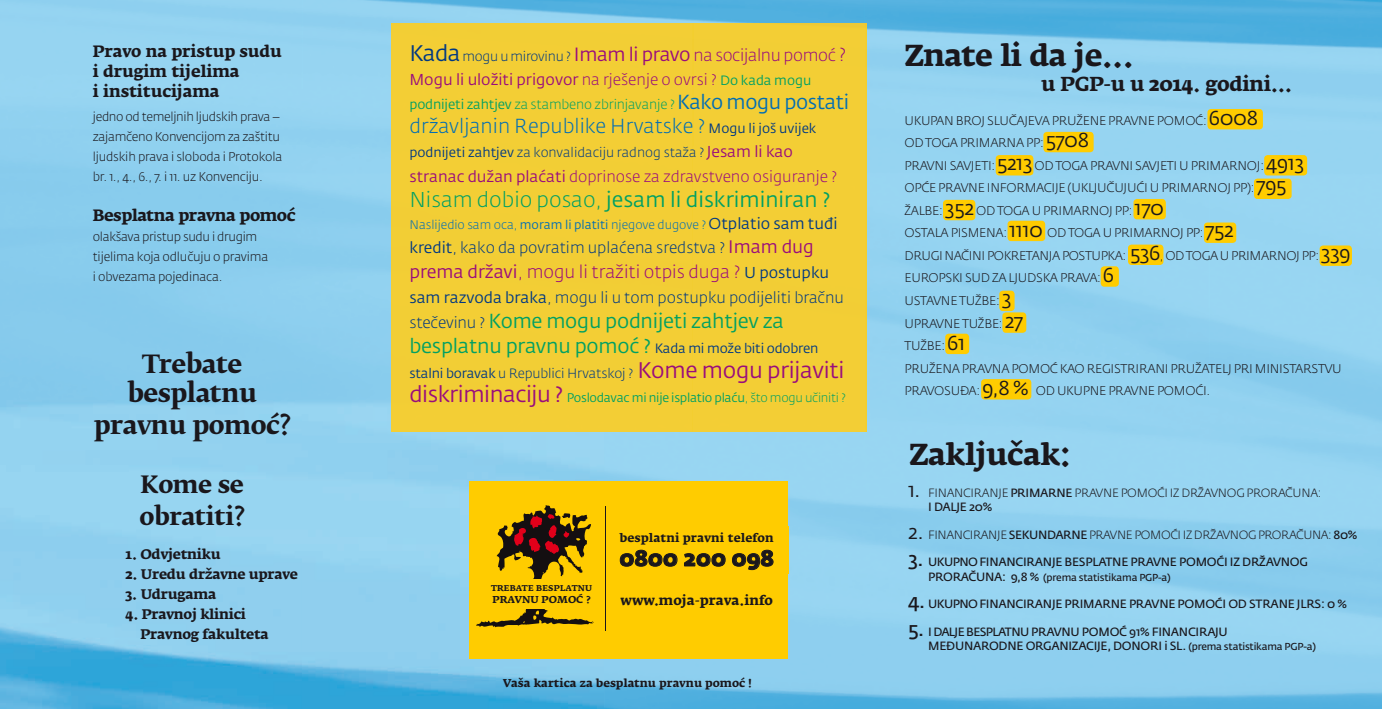
<style>
.page{position:relative;width:1382px;height:709px;background:#fff}
.page>*{position:absolute;margin:0;border:0;box-sizing:border-box;transform-origin:0 0}
.t1{font:700 30px "Fedra Serif A Pro";letter-spacing:-.02em;color:#1a171c}
.t2{font:700 25px/28.8px "Fedra Serif B Pro";letter-spacing:-.02em;color:#1a171c;text-align:center}
.t3{font:700 23.75px/32.5px "Fedra Serif B Pro";letter-spacing:-.02em;color:#1a171c}
.t4{font:700 22px "Fedra Sans Pro";color:#1a171c}
.t5{font:21.25px "Fedra Sans Pro";color:#00a063}
.t6{font:20.12px/25px "Fedra Sans Pro";letter-spacing:-.01em;color:#00a063}
.t7{font:300 20.12px "Fedra Sans Pro";color:#006db5}
.t8{font:700 20px "Fedra Serif A Pro";letter-spacing:-.02em;color:#1a171c}
.t9{font:300 17.88px "Fedra Sans Pro";color:#990c7d}
.t10{font:300 16.75px "Fedra Sans Pro";letter-spacing:-.02em;color:#990c7d}
.t11{font:700 16.25px/20px "Fedra Serif A Pro";letter-spacing:-.01em;color:#1a171c}
.t12{font:700 16.25px "Fedra Serif A Pro";letter-spacing:-.03em;color:#1a171c}
.t13{font:300 15.62px "Fedra Sans Pro";color:#003883}
.t14{font:300 15.62px "Fedra Sans Pro";color:#990c7d}
.t15{font:15.62px "Fedra Sans Pro";color:#990c7d}
.t16{font:700 13.75px/20px "Fedra Serif A Pro";letter-spacing:-.02em;color:#1a171c}
.t17{font:300 13.38px "Fedra Sans Pro";color:#003883}
.t18{font:300 13.38px "Fedra Sans Pro";letter-spacing:-.01em;color:#00a063}
.t19{font:700 13.38px "Fedra Serif A Pro";color:#1a171c}
.t20{font:300 12.5px/22.5px "Fedra Sans Pro";letter-spacing:-.02em;color:#1a171c}
.t21{font:12.38px "Fedra Sans Pro";letter-spacing:-.02em;color:#00a063}
.t22{font:300 12.25px "Fedra Sans Pro";color:#006db5}
.t23{font:11.88px/14.2px "Fedra Sans Pro";letter-spacing:-.02em;color:#1a171c}
.t24{font:300 11.88px/14.2px "Fedra Sans Pro";letter-spacing:-.025em;color:#1a171c}
.t25{font:700 11.88px "Fedra Serif A Pro";letter-spacing:.005em;color:#1a171c}
.t26{font:700 11.25px "Fedra Serif A Pro";color:#1a171c}
.t27{font:10px "Fedra Sans Pro";color:#1a171c}
.t28{font:700 9.88px "Fedra Serif A Pro";color:#1a171c}
.t29{font:700 8.38px "Fedra Serif A Pro";letter-spacing:.02em;color:#1a171c}
.s1{font-weight:400;font-size:22.38px;color:#003883}
.s2{font-size:13.38px;color:#003883}
.s3{font-weight:400;font-size:19px}
.s4{font-size:19px}
.s5{font-weight:300}
.s6{font-size:13.38px;color:#00a063}
.s7{font-weight:400}
.s8{font-weight:400;font-size:20.12px;color:#006db5}
.s9{font-weight:400;font-size:13.38px;color:#003883}
.s10{font-weight:400;font-size:15.62px;color:#990c7d}
.s11{font-weight:400;font-size:15.62px;color:#003883}
.s12{font-weight:400;font-size:17.88px;color:#990c7d}
.s13{font-weight:300;font-size:15.62px;color:#003883}
.s14{font-weight:400;font-size:22.38px;color:#990c7d}
.s15{font-size:22.38px;color:#990c7d}
.s16{font-weight:400;font-size:20px}
.s17{font-size:20px}
.s18{font-size:11.88px}
.s19{font-size:10px}
</style>
<div class="page">
<img style="left:0;top:399px;width:1209px;height:310px">
<img style="left:1209px;top:0;width:173px;height:709px">
<img style="left:0;top:0;width:431px;height:399px">
<img style="left:866px;top:88px;width:300px;height:311px">
<img style="left:1166px;top:0;width:44px;height:399px">
<img style="left:864px;top:0;width:302px;height:88px">
<img style="left:431px;top:0;width:433px;height:23px">
<div style="left:1207px;top:109px;width:56px;height:20px;background:#fc0;border-radius:4px"></div>
<div style="left:391px;top:23px;width:475px;height:408px;background:#f3ce35"></div>
<div style="left:1043px;top:132px;width:51px;height:20px;background:#fc0;border-radius:4px"></div>
<div style="left:996px;top:155px;width:37px;height:20px;background:#fc0;border-radius:4px"></div>
<div style="left:1264px;top:155px;width:43px;height:20px;background:#fc0;border-radius:4px"></div>
<div style="left:1254px;top:178px;width:38px;height:21px;background:#fc0;border-radius:4px"></div>
<div style="left:1133px;top:199px;width:33px;height:20px;background:#fc0;border-radius:4px"></div>
<div style="left:943px;top:200px;width:32px;height:20px;background:#fc0;border-radius:4px"></div>
<div style="left:1204px;top:222px;width:32px;height:21px;background:#fc0;border-radius:4px"></div>
<div style="left:1128px;top:244px;width:35px;height:21px;background:#fc0;border-radius:4px"></div>
<div style="left:1320px;top:245px;width:32px;height:21px;background:#fc0;border-radius:4px"></div>
<div style="left:1101px;top:266px;width:18px;height:21px;background:#fc0;border-radius:4px"></div>
<div style="left:999px;top:291px;width:15px;height:20px;background:#fc0;border-radius:4px"></div>
<div style="left:1002px;top:312px;width:24px;height:21px;background:#fc0;border-radius:4px"></div>
<div style="left:945px;top:334px;width:24px;height:20px;background:#fc0;border-radius:4px"></div>
<div style="left:981px;top:379px;width:50px;height:20px;background:#fc0;border-radius:4px"></div>
<div style="left:1007px;top:221px;width:38px;height:20px;background:#fc0;border-radius:4px"></div>
<div style="left:469px;top:481px;width:319px;height:177px;background:#fc0"></div>
<svg style="left:476px;top:505px;width:118px;height:122px"></svg>
<div style="left:486px;top:579px;width:110px;height:29px;background:#fc0"></div>
<svg style="left:620px;top:549px;width:58px;height:18px"></svg>
<svg style="left:684px;top:553px;width:42px;height:14px"></svg>
<svg style="left:732px;top:549px;width:42px;height:21px"></svg>
<hr style="left:605px;top:506px;width:1px;height:125px;background:#1a171c">
<h3 class="t11" style="left:93px;top:41px;width:191px">Pravo na pristup sudu i drugim tijelima<br>i institucijama</h3>
<p class="t20" style="left:93px;top:106px;width:191px;line-height:20px">jedno od temeljnih ljudskih prava – zajamčeno Konvencijom za zaštitu ljudskih prava i sloboda i Protokola br. 1., 4., 6., 7. i 11. uz Konvenciju.</p>
<h3 class="t12" style="left:93px;top:205px;width:204px">Besplatna pravna pomoć</h3>
<p class="t20" style="left:93px;top:226px;width:177px;line-height:20px">olakšava pristup sudu i drugim tijelima koja odlučuju o pravima i obvezama pojedinaca.</p>
<h2 class="t2" style="left:127px;top:350px;width:131px">Trebate besplatnu</h2>
<h2 class="t2" style="left:94px;top:411px;width:198px">pravnu pomoć?</h2>
<h3 class="t3" style="left:140px;top:468px;width:107px">Kome se obratiti?</h3>
<p class="t16" style="left:126px;top:544px;width:97px">1. Odvjetniku</p>
<p class="t16" style="left:126px;top:564px;width:174px">2. Uredu državne uprave</p>
<p class="t16" style="left:126px;top:584px;width:92px">3. Udrugama</p>
<p class="t16" style="left:141px;top:604px;width:130px;text-indent:-15px">4. Pravnoj klinici<br>Pravnog fakulteta</p>
<h3 class="t10" style="left:409px;top:45px;width:438px"><span class="s1">Kada</span> <span class="s2">mogu u mirovinu ?</span> <span class="s3">Imam li pravo</span> na socijalnu pomoć <span class="s4">?</span></h3>
<p class="t15" style="left:409px;top:70px;width:403px">Mogu li uložiti prigovor <span class="s5">na rješenje o ovrsi ?</span> <span class="s6">Do kada mogu</span></p>
<p class="t18" style="left:409px;top:96px;width:441px"><span class="s7">podnijeti zahtjev</span> za stambeno zbrinjavanje ? <span class="s8">Kako mogu postati</span></p>
<h3 class="t7" style="left:409px;top:113px;width:408px">državljanin Republike Hrvatske ? <span class="s9">Mogu li još uvijek</span></h3>
<p class="t17" style="left:409px;top:143px;width:385px"><span class="s7">podnijeti zahtjev</span> za konvalidaciju radnog staža ? <span class="s10">Jesam li kao</span></p>
<p class="t14" style="left:409px;top:166px;width:429px"><span class="s7">stranac dužan plaćati</span> doprinose za zdravstveno osiguranje ?</p>
<h3 class="t5" style="left:409px;top:186px;width:422px"><span class="s5">Nisam dobio posao,</span> jesam li diskriminiran ?</h3>
<p class="t22" style="left:409px;top:217px;width:430px">Naslijedio sam oca, <span class="s7">moram li platiti</span> njegove dugove ? <span class="s11">Otplatio sam tuđi</span></p>
<p class="t13" style="left:409px;top:237px;width:406px"><span class="s7">kredit</span>, kako da povratim uplaćena sredstva ? <span class="s12">Imam dug</span></p>
<h3 class="t9" style="left:409px;top:260px;width:421px"><span class="s7">prema državi</span>, mogu li tražiti otpis duga ? <span class="s11">U postupku</span></h3>
<p class="t13" style="left:409px;top:287px;width:436px"><span class="s7">sam razvoda braka</span>, mogu li u tom postupku podijeliti bračnu</p>
<h3 class="t6" style="left:409px;top:308px;width:411px"><span class="s13">stečevinu ?</span> Kome mogu podnijeti zahtjev za besplatnu pravnu pomoć ? <span class="s2">Kada mi može biti odobren</span></h3>
<p class="t17" style="left:409px;top:365px;width:437px"><span class="s7">stalni boravak</span> u Republici Hrvatskoj ? <span class="s14">Kome mogu prijaviti</span></p>
<p class="t21" style="left:409px;top:389px;width:438px"><span class="s15">diskriminaciju ?</span> Poslodavac mi nije isplatio plaću<span class="s5">, što mogu učiniti ?</span></p>
<p class="t29" style="left:491px;top:583px;width:103px">TREBATE BESPLATNU</p>
<p class="t28" style="left:493px;top:593px;width:100px">PRAVNU POMOĆ ?</p>
<p class="t25" style="left:620px;top:530px;width:155px">besplatni pravni telefon</p>
<h3 class="t4" style="left:619px;top:544px;width:156px">0800 200 098</h3>
<p class="t19" style="left:620px;top:591px;width:154px">www.moja-prava.info</p>
<p class="t26" style="left:503px;top:676px;width:250px">Vaša kartica za besplatnu pravnu pomoć !</p>
<h1 class="t1" style="left:904px;top:37px;width:231px">Znate li da je...</h1>
<h3 class="t8" style="left:1041px;top:72px;width:252px">u PGP-u u 2014. godini...</h3>
<p class="t20" style="left:904px;top:109px;width:448px">UKUPAN BROJ SLUČAJEVA PRUŽENE PRAVNE POMOĆ: <span class="s16">6008<br></span>OD TOGA PRIMARNA PP: <span class="s16">5708<br></span>PRAVNI SAVJETI: <span class="s16">5213</span> OD TOGA PRAVNI SAVJETI U PRIMARNOJ: <span class="s16">4913<br></span>OPĆE PRAVNE INFORMACIJE (UKLJUČUJUĆI U PRIMARNOJ PP): <span class="s16">795<br></span>ŽALBE: <span class="s16">352</span> OD TOGA U PRIMARNOJ PP: <span class="s16">170<br></span>OSTALA PISMENA: <span class="s16">1110</span> OD TOGA U PRIMARNOJ PP: <span class="s16">752<br></span>DRUGI NAČINI POKRETANJA POSTUPKA: <span class="s16">536</span>, OD TOGA U PRIMARNOJ PP: <span class="s16">339<br></span>EUROPSKI SUD ZA LJUDSKA PRAVA: <span class="s16">6<br></span>USTAVNE TUŽBE: <span class="s16">3<br></span>UPRAVNE TUŽBE: <span class="s16">27<br></span>TUŽBE: <span class="s16">61<br></span>PRUŽENA PRAVNA POMOĆ KAO REGISTRIRANI PRUŽATELJ PRI MINISTARSTVU PRAVOSUĐA: <span class="s16">9,8 %</span> OD UKUPNE PRAVNE POMOĆI.</p>
<h1 class="t1" style="left:909px;top:435px;width:164px">Zaključak:</h1>
<p class="t24" style="left:928px;top:486px;width:395px;text-indent:-20px"><span class="s16">1.</span> FINANCIRANJE <span class="s7">PRIMARNE</span> PRAVNE POMOĆI IZ DRŽAVNOG PRORAČUNA:<br><span class="s7">I DALJE 20%</span></p>
<p class="t24" style="left:908px;top:527px;width:451px"><span class="s16">2.</span> FINANCIRANJE <span class="s7">SEKUNDARNE</span> PRAVNE POMOĆI IZ DRŽAVNOG PRORAČUNA: <span class="s7">80%</span></p>
<p class="t23" style="left:908px;top:555px;width:401px"><span class="s17">3.</span> UKUPNO FINANCIRANJE BESPLATNE PRAVNE POMOĆI IZ DRŽAVNOG</p>
<p class="t27" style="left:928px;top:571px;width:244px"><span class="s18">PRORAČUNA: 9,8 %</span> (prema statistikama PGP-a)</p>
<p class="t23" style="left:908px;top:597px;width:440px"><span class="s17">4.</span> UKUPNO FINANCIRANJE PRIMARNE PRAVNE POMOĆI OD STRANE JLRS: 0 %</p>
<p class="t23" style="left:928px;top:624px;width:389px;text-indent:-20px"><span class="s17">5.</span> I DALJE BESPLATNU PRAVNU POMOĆ 91% FINANCIRAJU<br>MEĐUNARODNE ORGANIZACIJE, DONORI i SL. <span class="s19">(prema statistikama PGP-a)</span></p>
</div>
